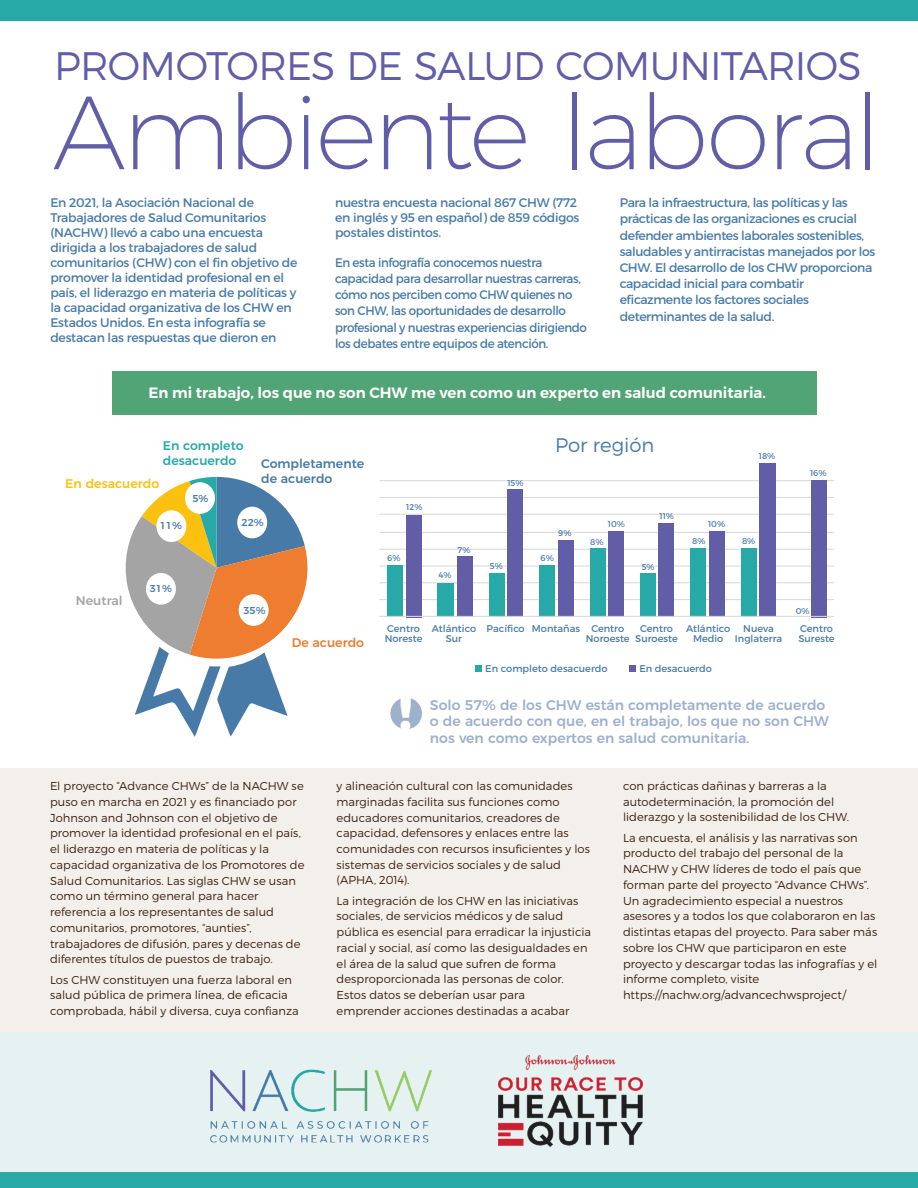
<style>
.page{position:relative;width:918px;height:1188px;background:#fff}
.page>*{position:absolute;margin:0;border:0;box-sizing:border-box;transform-origin:0 0}
.t1{font:200 103.95px "Montserrat";letter-spacing:-.035em;color:#615ea7}
.t2{font:900 47.55px "Montserrat";color:#fff}
.t3{font:300 39.75px "Montserrat";letter-spacing:-.02em;color:#615ea7}
.t4{font:300 19.65px "Montserrat";color:#477aa7}
.t5{font:600 15px "Montserrat";color:#fff}
.t6{font:500 13.95px/16.8px "Montserrat";color:#9db0cc}
.t7{font:500 12.6px/15px "Montserrat";color:#477aa7}
.t8{font:500 12.6px/15px "Montserrat";color:#26a9a7}
.t9{font:500 12.6px "Montserrat";color:#fcc011}
.t10{font:500 12.6px "Montserrat";color:#ee7d2f}
.t11{font:500 12.6px "Montserrat";color:#a5a4a4}
.t12{font:12.45px/15px "Montserrat";letter-spacing:-.03em;color:#477aa7}
.t13{font:12.45px/16.2px "Montserrat";letter-spacing:-.03em;color:#477aa7;scale:.95 1}
.t14{font:300 11.55px/15.8px "Montserrat";letter-spacing:.005em;color:#3a2111}
.t15{font:500 10.05px "Montserrat";color:#477aa7}
.t16{font:9.75px/9.8px "Montserrat";color:#477aa7;text-align:center}
.t17{font:8.4px "Montserrat";color:#477aa7}
</style>
<div class="page">
<div style="left:0;top:768px;width:918px;height:265px;background:#f3efea"></div>
<div style="left:0;top:1032px;width:918px;height:156px;background:#e6f2f1"></div>
<div style="left:0;top:0;width:918px;height:20px;background:#26a9a7"></div>
<div style="left:0;top:1172px;width:918px;height:16px;background:#26a9a7"></div>
<img style="left:210px;top:1069px;width:222px;height:74px">
<img style="left:499px;top:1056px;width:143px;height:90px">
<div style="left:112px;top:372px;width:705px;height:43px;background:#51a475"></div>
<svg style="left:125px;top:477px;width:183px;height:260px"></svg>
<div style="left:237px;top:507px;width:30px;height:31px;background:#fff;border-radius:50%"></div>
<div style="left:239px;top:594px;width:30px;height:32px;background:#fff;border-radius:50%"></div>
<div style="left:146px;top:573px;width:30px;height:32px;background:#fff;border-radius:50%"></div>
<div style="left:156px;top:510px;width:30px;height:32px;background:#fff;border-radius:50%"></div>
<div style="left:185px;top:482px;width:30px;height:32px;background:#fff;border-radius:50%"></div>
<hr style="left:379px;top:599px;width:455px;height:1px;background:#dad9d8">
<hr style="left:379px;top:582px;width:455px;height:1px;background:#dad9d8">
<hr style="left:379px;top:565px;width:455px;height:2px;background:#dad9d8">
<hr style="left:379px;top:549px;width:455px;height:1px;background:#dad9d8">
<hr style="left:379px;top:532px;width:455px;height:1px;background:#dad9d8">
<hr style="left:379px;top:514px;width:455px;height:1px;background:#dad9d8">
<hr style="left:379px;top:497px;width:455px;height:1px;background:#dad9d8">
<hr style="left:379px;top:480px;width:455px;height:1px;background:#dad9d8">
<div style="left:489px;top:574px;width:16px;height:43px;background:#26a9a7"></div>
<div style="left:540px;top:565px;width:15px;height:52px;background:#26a9a7"></div>
<div style="left:387px;top:565px;width:15px;height:52px;background:#26a9a7"></div>
<div style="left:437px;top:584px;width:17px;height:33px;background:#26a9a7"></div>
<div style="left:741px;top:549px;width:16px;height:68px;background:#26a9a7"></div>
<div style="left:691px;top:549px;width:15px;height:68px;background:#26a9a7"></div>
<div style="left:590px;top:549px;width:15px;height:68px;background:#26a9a7"></div>
<div style="left:640px;top:574px;width:16px;height:43px;background:#26a9a7"></div>
<div style="left:558px;top:540px;width:15px;height:77px;background:#615ea7"></div>
<div style="left:507px;top:490px;width:16px;height:127px;background:#615ea7"></div>
<div style="left:608px;top:532px;width:16px;height:85px;background:#615ea7"></div>
<div style="left:407px;top:515px;width:15px;height:102px;background:#615ea7"></div>
<div style="left:457px;top:557px;width:15px;height:60px;background:#615ea7"></div>
<div style="left:759px;top:463px;width:17px;height:154px;background:#615ea7"></div>
<div style="left:811px;top:480px;width:15px;height:137px;background:#615ea7"></div>
<div style="left:709px;top:532px;width:15px;height:85px;background:#615ea7"></div>
<div style="left:659px;top:523px;width:15px;height:94px;background:#615ea7"></div>
<hr style="left:379px;top:616px;width:455px;height:1px;background:#dad9d8">
<div style="left:475px;top:665px;width:7px;height:7px;background:#26a9a7"></div>
<div style="left:629px;top:665px;width:7px;height:7px;background:#615ea7"></div>
<div style="left:390px;top:698px;width:32px;height:31px;background:#9db0cc;border-radius:50%"></div>
<h3 class="t3" style="left:54px;top:42px;width:809px">PROMOTORES DE SALUD COMUNITARIOS</h3>
<h1 class="t1" style="left:53px;top:53px;width:830px">Ambiente laboral</h1>
<p class="t12" style="left:50px;top:195px;width:249px">En 2021, la Asociación Nacional de Trabajadores de Salud Comunitarios (NACHW) llevó a cabo una encuesta dirigida a los trabajadores de salud comunitarios (CHW) con el fin objetivo de promover la identidad profesional en el país, el liderazgo en materia de políticas y la capacidad organizativa de los CHW en Estados Unidos. En esta infografía se destacan las respuestas que dieron en</p>
<p class="t12" style="left:335px;top:195px;width:246px">nuestra encuesta nacional 867 CHW (772 en inglés y 95 en español) de 859 códigos postales distintos.</p>
<p class="t13" style="left:335px;top:254px;width:267px">En esta infografía conocemos nuestra capacidad para desarrollar nuestras carreras, cómo nos perciben como CHW quienes no son CHW, las oportunidades de desarrollo profesional y nuestras experiencias dirigiendo los debates entre equipos de atención.</p>
<p class="t12" style="left:620px;top:195px;width:257px;line-height:16.2px">Para la infraestructura, las políticas y las prácticas de las organizaciones es crucial defender ambientes laborales sostenibles, saludables y antirracistas manejados por los CHW. El desarrollo de los CHW proporciona capacidad inicial para combatir eficazmente los factores sociales determinantes de la salud.</p>
<p class="t5" style="left:148px;top:384px;width:619px">En mi trabajo, los que no son CHW me ven como un experto en salud comunitaria.</p>
<p class="t8" style="left:163px;top:437px;width:82px">En completo desacuerdo</p>
<p class="t9" style="left:65px;top:474px;width:95px">En desacuerdo</p>
<p class="t15" style="left:192px;top:490px;width:18px">5%</p>
<p class="t7" style="left:261px;top:455px;width:105px">Completamente de acuerdo</p>
<p class="t11" style="left:76px;top:591px;width:48px">Neutral</p>
<p class="t15" style="left:160px;top:518px;width:24px">11%</p>
<p class="t15" style="left:150px;top:581px;width:24px">31%</p>
<p class="t15" style="left:242px;top:514px;width:24px">22%</p>
<p class="t15" style="left:243px;top:602px;width:24px">35%</p>
<p class="t17" style="left:406px;top:502px;width:18px">12%</p>
<p class="t17" style="left:387px;top:552px;width:15px">6%</p>
<p class="t17" style="left:458px;top:544px;width:14px">7%</p>
<p class="t17" style="left:439px;top:570px;width:15px">4%</p>
<p class="t17" style="left:507px;top:478px;width:18px">15%</p>
<p class="t17" style="left:490px;top:561px;width:15px">5%</p>
<h3 class="t4" style="left:555px;top:433px;width:101px">Por región</h3>
<p class="t17" style="left:558px;top:528px;width:15px">9%</p>
<p class="t17" style="left:541px;top:553px;width:15px">6%</p>
<p class="t17" style="left:608px;top:519px;width:19px">10%</p>
<p class="t17" style="left:590px;top:537px;width:15px">8%</p>
<p class="t17" style="left:659px;top:511px;width:16px">11%</p>
<p class="t17" style="left:642px;top:561px;width:15px">5%</p>
<p class="t17" style="left:759px;top:451px;width:18px">18%</p>
<p class="t17" style="left:708px;top:519px;width:19px">10%</p>
<p class="t17" style="left:692px;top:536px;width:15px">8%</p>
<p class="t17" style="left:742px;top:536px;width:15px">8%</p>
<p class="t17" style="left:810px;top:467px;width:18px">16%</p>
<p class="t17" style="left:796px;top:606px;width:15px">0%</p>
<p class="t10" style="left:292px;top:632px;width:74px">De acuerdo</p>
<p class="t16" style="left:385px;top:624px;width:39px;text-align:left">Centro<br>Noreste</p>
<p class="t16" style="left:487px;top:624px;width:95px">Pacífico Montañas</p>
<p class="t16" style="left:635px;top:624px;width:44px">Centro<br>Suroeste</p>
<p class="t16" style="left:432px;top:624px;width:46px">Atlántico<br>Sur</p>
<p class="t16" style="left:798px;top:624px;width:38px;text-align:left">Centro<br>Sureste</p>
<p class="t16" style="left:686px;top:624px;width:46px">Atlántico<br>Medio</p>
<p class="t16" style="left:586px;top:624px;width:45px">Centro<br>Noroeste</p>
<p class="t16" style="left:735px;top:624px;width:49px">Nueva<br>Inglaterra</p>
<p class="t16" style="left:485px;top:664px;width:124px">En completo desacuerdo</p>
<p class="t16" style="left:639px;top:664px;width:74px">En desacuerdo</p>
<h2 class="t2" style="left:399px;top:684px;width:15px">!</h2>
<p class="t6" style="left:430px;top:695px;width:401px">Solo 57% de los CHW están completamente de acuerdo o de acuerdo con que, en el trabajo, los que no son CHW nos ven como expertos en salud comunitaria.</p>
<p class="t14" style="left:50px;top:778px;width:256px">El proyecto “Advance CHWs” de la NACHW se puso en marcha en 2021 y es financiado por Johnson and Johnson con el objetivo de promover la identidad profesional en el país, el liderazgo en materia de políticas y la capacidad organizativa de los Promotores de Salud Comunitarios. Las siglas CHW se usan como un término general para hacer referencia a los representantes de salud comunitarios, promotores, “aunties”, trabajadores de difusión, pares y decenas de diferentes títulos de puestos de trabajo.</p>
<p class="t14" style="left:50px;top:971px;width:250px">Los CHW constituyen una fuerza laboral en salud pública de primera línea, de eficacia comprobada, hábil y diversa, cuya confianza</p>
<p class="t14" style="left:337px;top:778px;width:255px">y alineación cultural con las comunidades marginadas facilita sus funciones como educadores comunitarios, creadores de capacidad, defensores y enlaces entre las comunidades con recursos insuficientes y los sistemas de servicios sociales y de salud (APHA, 2014).</p>
<p class="t14" style="left:337px;top:893px;width:256px">La integración de los CHW en las iniciativas sociales, de servicios médicos y de salud pública es esencial para erradicar la injusticia racial y social, así como las desigualdades en el área de la salud que sufren de forma desproporcionada las personas de color.<br>Estos datos se deberían usar para emprender acciones destinadas a acabar</p>
<p class="t14" style="left:623px;top:778px;width:228px">con prácticas dañinas y barreras a la autodeterminación, la promoción del liderazgo y la sostenibilidad de los CHW.</p>
<p class="t14" style="left:623px;top:830px;width:256px">La encuesta, el análisis y las narrativas son producto del trabajo del personal de la NACHW y CHW líderes de todo el país que forman parte del proyecto “Advance CHWs”.<br>Un agradecimiento especial a nuestros asesores y a todos los que colaboraron en las distintas etapas del proyecto. Para saber más sobre los CHW que participaron en este proyecto y descargar todas las infografías y el informe completo, visite https://nachw.org/advancechwsproject/</p>
</div>
